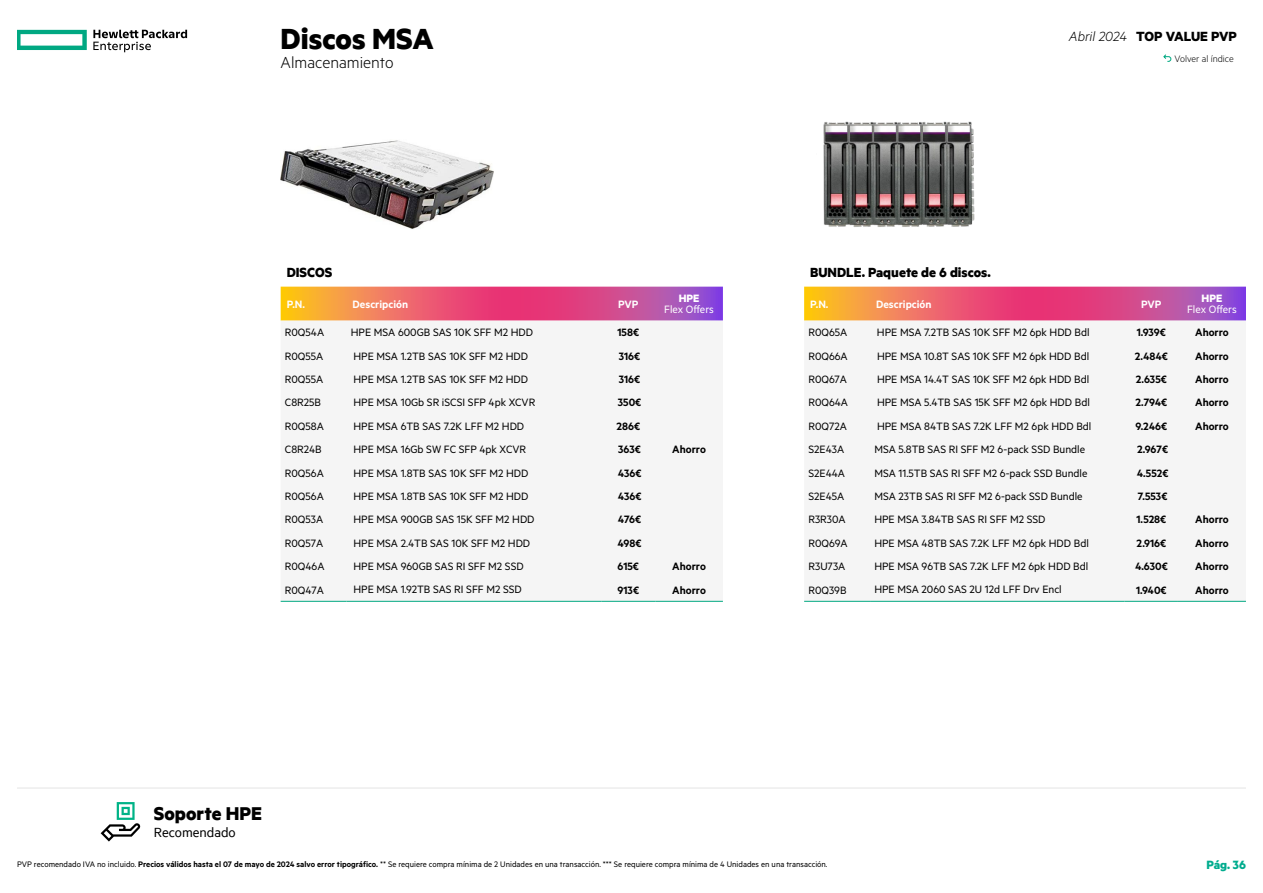
<style>
.page{position:relative;width:1263px;height:893px;background:#fff}
.page>*{position:absolute;margin:0;border:0;box-sizing:border-box;transform-origin:0 0}
.t1{font:700 33px "Metric HPE";color:#000}
.t2{font:700 21px "Metric HPE";color:#000}
.t3{font:300 18px "Metric";color:#000}
.t4{font:700 15px "Metric HPE";color:#000}
.t5{font:700 15px "Metric";letter-spacing:-.01em;color:#000}
.t6{font:15px "Metric HPE";color:#000}
.t7{font:700 13.5px "Metric";color:#00ac8e}
.t8{font:12px "Metric";color:#000}
.t9{font:600 12px "Metric";color:#000}
.t10{font:600 12px "Metric";color:#fff}
.t11{font:12px "Metric";color:#fff}
.t12{font:700 12px "Metric";color:#fff}
.t13{font:300 10.5px "Metric";color:#000}
.t14{font:9px "Metric";color:#000}
.s1{font-weight:300;font-style:italic}
.s2{font-weight:600}
</style>
<div class="page">
<svg style="left:17px;top:30px;width:70px;height:20px"></svg>
<svg style="left:93px;top:30px;width:94px;height:22px"></svg>
<svg style="left:1163px;top:54px;width:9px;height:8px"></svg>
<hr style="left:17px;top:787px;width:1229px;height:2px;background:#ededed">
<svg style="left:101px;top:802px;width:39px;height:39px"></svg>
<img style="left:281px;top:140px;width:212px;height:89px">
<svg style="left:281px;top:287px;width:442px;height:34px;background:#dd627a"></svg>
<hr style="left:281px;top:601px;width:66px;height:1px;background:#01a982">
<hr style="left:347px;top:601px;width:254px;height:1px;background:#01a982">
<hr style="left:601px;top:601px;width:54px;height:1px;background:#01a982">
<hr style="left:655px;top:601px;width:68px;height:1px;background:#01a982">
<svg style="left:804px;top:287px;width:442px;height:34px;background:#dd627a"></svg>
<hr style="left:804px;top:601px;width:66px;height:1px;background:#01a982">
<hr style="left:1178px;top:601px;width:68px;height:1px;background:#01a982">
<hr style="left:870px;top:601px;width:255px;height:1px;background:#01a982">
<hr style="left:1125px;top:601px;width:53px;height:1px;background:#01a982">
<img style="left:823px;top:121px;width:152px;height:106px">
<h1 class="t1" style="left:281px;top:19px;width:155px">Discos MSA</h1>
<h3 class="t3" style="left:281px;top:52px;width:114px">Almacenamiento</h3>
<p class="t4" style="left:287px;top:263px;width:47px">DISCOS</p>
<p class="t10" style="left:287px;top:297px;width:20px">P.N.</p>
<p class="t10" style="left:353px;top:297px;width:57px">Descripción</p>
<p class="t10" style="left:618px;top:297px;width:22px">PVP</p>
<p class="t12" style="left:679px;top:291px;width:22px">HPE</p>
<p class="t11" style="left:664px;top:302px;width:51px">Flex Offers</p>
<p class="t8" style="left:285px;top:325px;width:41px">R0Q54A</p>
<p class="t8" style="left:351px;top:325px;width:184px">HPE MSA 600GB SAS 10K SFF M2 HDD</p>
<p class="t9" style="left:617px;top:325px;width:23px">158€</p>
<p class="t8" style="left:285px;top:349px;width:40px">R0Q55A</p>
<p class="t8" style="left:353px;top:349px;width:176px">HPE MSA 1.2TB SAS 10K SFF M2 HDD</p>
<p class="t9" style="left:619px;top:349px;width:23px">316€</p>
<p class="t8" style="left:285px;top:372px;width:40px">R0Q55A</p>
<p class="t8" style="left:353px;top:372px;width:176px">HPE MSA 1.2TB SAS 10K SFF M2 HDD</p>
<p class="t9" style="left:619px;top:372px;width:23px">316€</p>
<p class="t8" style="left:285px;top:396px;width:38px">C8R25B</p>
<p class="t8" style="left:353px;top:396px;width:183px">HPE MSA 10Gb SR iSCSI SFP 4pk XCVR</p>
<p class="t9" style="left:618px;top:396px;width:25px">350€</p>
<p class="t8" style="left:285px;top:419px;width:41px">R0Q58A</p>
<p class="t8" style="left:353px;top:419px;width:172px">HPE MSA 6TB SAS 7.2K LFF M2 HDD</p>
<p class="t9" style="left:616px;top:419px;width:25px">286€</p>
<p class="t8" style="left:285px;top:442px;width:38px">C8R24B</p>
<p class="t8" style="left:353px;top:442px;width:174px">HPE MSA 16Gb SW FC SFP 4pk XCVR</p>
<p class="t9" style="left:618px;top:442px;width:24px">363€</p>
<p class="t9" style="left:672px;top:442px;width:35px">Ahorro</p>
<p class="t8" style="left:285px;top:466px;width:40px">R0Q56A</p>
<p class="t8" style="left:353px;top:466px;width:176px">HPE MSA 1.8TB SAS 10K SFF M2 HDD</p>
<p class="t9" style="left:618px;top:466px;width:25px">436€</p>
<p class="t8" style="left:285px;top:489px;width:40px">R0Q56A</p>
<p class="t8" style="left:353px;top:489px;width:176px">HPE MSA 1.8TB SAS 10K SFF M2 HDD</p>
<p class="t9" style="left:618px;top:489px;width:25px">436€</p>
<p class="t8" style="left:285px;top:513px;width:40px">R0Q53A</p>
<p class="t8" style="left:353px;top:513px;width:183px">HPE MSA 900GB SAS 15K SFF M2 HDD</p>
<p class="t9" style="left:618px;top:512px;width:25px">476€</p>
<p class="t8" style="left:285px;top:536px;width:40px">R0Q57A</p>
<p class="t8" style="left:353px;top:536px;width:178px">HPE MSA 2.4TB SAS 10K SFF M2 HDD</p>
<p class="t9" style="left:617px;top:536px;width:25px">498€</p>
<p class="t8" style="left:285px;top:559px;width:41px">R0Q46A</p>
<p class="t8" style="left:353px;top:559px;width:172px">HPE MSA 960GB SAS RI SFF M2 SSD</p>
<p class="t9" style="left:617px;top:559px;width:23px">615€</p>
<p class="t9" style="left:672px;top:559px;width:35px">Ahorro</p>
<p class="t8" style="left:285px;top:583px;width:40px">R0Q47A</p>
<p class="t8" style="left:353px;top:583px;width:170px">HPE MSA 1.92TB SAS RI SFF M2 SSD</p>
<p class="t9" style="left:617px;top:583px;width:23px">913€</p>
<p class="t9" style="left:672px;top:583px;width:35px">Ahorro</p>
<h2 class="t2" style="left:154px;top:801px;width:110px">Soporte HPE</h2>
<p class="t6" style="left:154px;top:823px;width:83px">Recomendado</p>
<p class="t5" style="left:1069px;top:27px;width:170px"><span class="s1">Abril 2024</span> TOP VALUE PVP</p>
<p class="t13" style="left:1174px;top:53px;width:61px">Volver al índice</p>
<p class="t4" style="left:810px;top:263px;width:182px">BUNDLE. Paquete de 6 discos.</p>
<p class="t10" style="left:810px;top:297px;width:20px">P.N.</p>
<p class="t10" style="left:876px;top:297px;width:57px">Descripción</p>
<p class="t10" style="left:1141px;top:297px;width:22px">PVP</p>
<p class="t12" style="left:1201px;top:291px;width:22px">HPE</p>
<p class="t11" style="left:1187px;top:302px;width:51px">Flex Offers</p>
<p class="t8" style="left:808px;top:325px;width:40px">R0Q65A</p>
<p class="t8" style="left:877px;top:325px;width:214px">HPE MSA 7.2TB SAS 10K SFF M2 6pk HDD Bdl</p>
<p class="t9" style="left:1137px;top:325px;width:31px">1.939€</p>
<p class="t9" style="left:1195px;top:325px;width:35px">Ahorro</p>
<p class="t8" style="left:808px;top:349px;width:41px">R0Q66A</p>
<p class="t8" style="left:877px;top:349px;width:214px">HPE MSA 10.8T SAS 10K SFF M2 6pk HDD Bdl</p>
<p class="t9" style="left:1135px;top:349px;width:34px">2.484€</p>
<p class="t9" style="left:1195px;top:349px;width:35px">Ahorro</p>
<p class="t8" style="left:808px;top:372px;width:40px">R0Q67A</p>
<p class="t8" style="left:877px;top:372px;width:214px">HPE MSA 14.4T SAS 10K SFF M2 6pk HDD Bdl</p>
<p class="t9" style="left:1136px;top:372px;width:32px">2.635€</p>
<p class="t9" style="left:1195px;top:372px;width:35px">Ahorro</p>
<p class="t8" style="left:808px;top:396px;width:41px">R0Q64A</p>
<p class="t8" style="left:877px;top:396px;width:214px">HPE MSA 5.4TB SAS 15K SFF M2 6pk HDD Bdl</p>
<p class="t9" style="left:1135px;top:396px;width:33px">2.794€</p>
<p class="t9" style="left:1195px;top:396px;width:35px">Ahorro</p>
<p class="t8" style="left:808px;top:419px;width:40px">R0Q72A</p>
<p class="t8" style="left:877px;top:419px;width:216px">HPE MSA 84TB SAS 7.2K LFF M2 6pk HDD Bdl</p>
<p class="t9" style="left:1135px;top:419px;width:33px">9.246€</p>
<p class="t9" style="left:1195px;top:419px;width:35px">Ahorro</p>
<p class="t8" style="left:808px;top:442px;width:37px">S2E43A</p>
<p class="t8" style="left:874px;top:442px;width:212px">MSA 5.8TB SAS RI SFF M2 6-pack SSD Bundle</p>
<p class="t9" style="left:1137px;top:442px;width:32px">2.967€</p>
<p class="t8" style="left:808px;top:466px;width:38px">S2E44A</p>
<p class="t8" style="left:874px;top:466px;width:215px">MSA 11.5TB SAS RI SFF M2 6-pack SSD Bundle</p>
<p class="t9" style="left:1137px;top:466px;width:33px">4.552€</p>
<p class="t8" style="left:808px;top:489px;width:37px">S2E45A</p>
<p class="t8" style="left:874px;top:489px;width:210px">MSA 23TB SAS RI SFF M2 6-pack SSD Bundle</p>
<p class="t9" style="left:1138px;top:489px;width:31px">7.553€</p>
<p class="t8" style="left:808px;top:513px;width:39px">R3R30A</p>
<p class="t8" style="left:874px;top:513px;width:173px">HPE MSA 3.84TB SAS RI SFF M2 SSD</p>
<p class="t9" style="left:1136px;top:512px;width:31px">1.528€</p>
<p class="t9" style="left:1195px;top:512px;width:35px">Ahorro</p>
<p class="t8" style="left:808px;top:536px;width:41px">R0Q69A</p>
<p class="t8" style="left:874px;top:536px;width:216px">HPE MSA 48TB SAS 7.2K LFF M2 6pk HDD Bdl</p>
<p class="t9" style="left:1136px;top:536px;width:31px">2.916€</p>
<p class="t9" style="left:1195px;top:536px;width:35px">Ahorro</p>
<p class="t8" style="left:808px;top:559px;width:38px">R3U73A</p>
<p class="t8" style="left:874px;top:559px;width:215px">HPE MSA 96TB SAS 7.2K LFF M2 6pk HDD Bdl</p>
<p class="t9" style="left:1135px;top:559px;width:34px">4.630€</p>
<p class="t9" style="left:1195px;top:559px;width:35px">Ahorro</p>
<p class="t8" style="left:808px;top:583px;width:40px">R0Q39B</p>
<p class="t8" style="left:874px;top:583px;width:189px">HPE MSA 2060 SAS 2U 12d LFF Drv Encl</p>
<p class="t9" style="left:1136px;top:583px;width:32px">1.940€</p>
<p class="t9" style="left:1195px;top:583px;width:35px">Ahorro</p>
<p class="t14" style="left:17px;top:858px;width:812px">PVP recomendado IVA no incluido. <span class="s2">Precios válidos hasta el 07 de mayo de 2024 salvo error tipográfico.</span> ** Se requiere compra mínima de 2 Unidades en una transacción. *** Se requiere compra mínima de 4 Unidades en una transacción.</p>
<p class="t7" style="left:1206px;top:857px;width:41px">Pág. 36</p>
</div>
